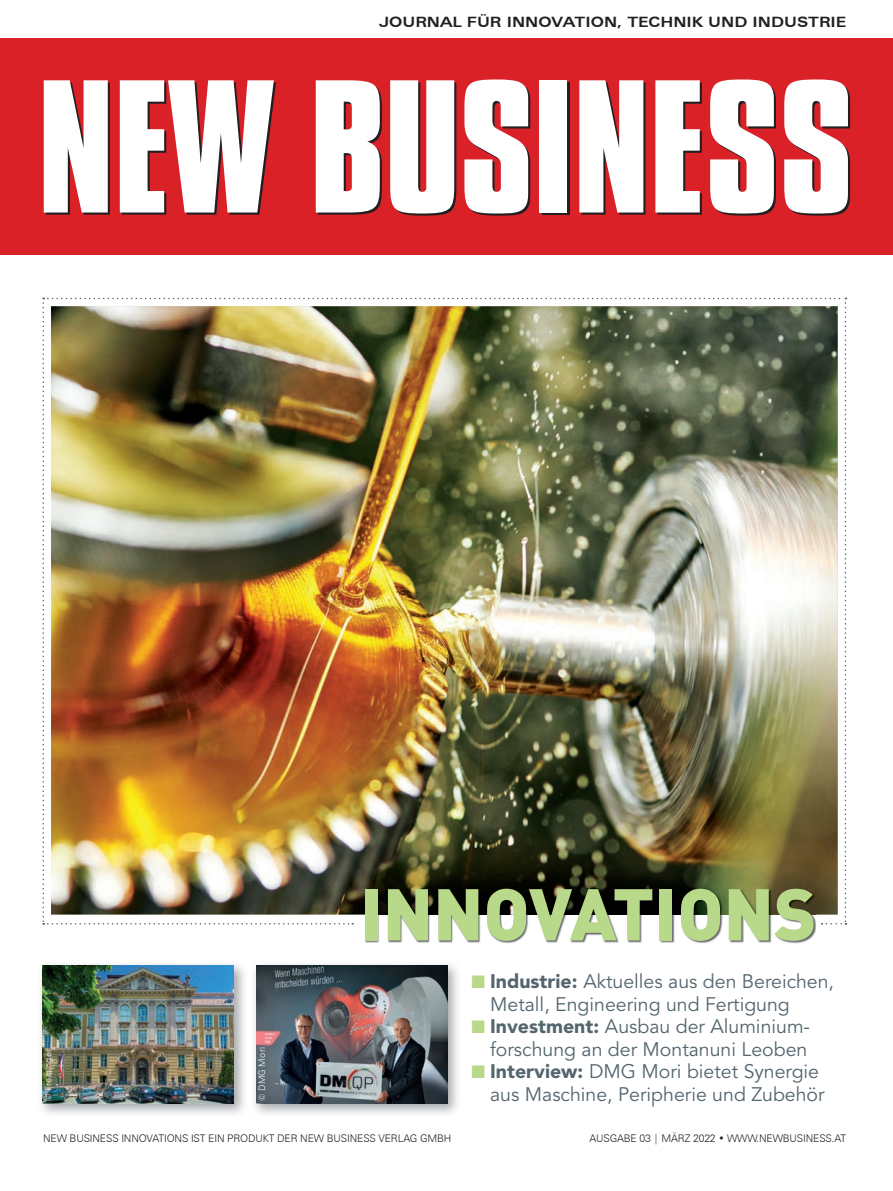
<style>
.page{position:relative;width:893px;height:1191px;background:#fff}
.page>*{position:absolute;margin:0;border:0;box-sizing:border-box;transform-origin:0 0}
.t1{font:900 72px "DIN";color:#b8d989}
.t2{font:19.5px/22.5px "Avenir LT Std";color:#53656e;text-align:right}
.t3{font:700 expanded 14.25px "Zurich BT";color:#231f20}
.t4{font:300 10.5px "Zurich BT";letter-spacing:-.015em;color:#231f20}
.t5{font:300 9px "Zurich BT";letter-spacing:.03em;color:#fff}
.s1{color:#b8d989}
.s2{font-weight:900}
</style>
<div class="page">
<img style="left:43px;top:298px;width:803px;height:626px">
<div style="left:0;top:38px;width:893px;height:217px;background:#da2128"></div>
<div style="left:542px;top:82px;width:27px;height:133px;background:#231f20"></div>
<svg style="left:44px;top:80px;width:66px;height:135px;background:#eddcdd"></svg>
<svg style="left:120px;top:80px;width:156px;height:135px"></svg>
<svg style="left:316px;top:80px;width:66px;height:135px;background:#eee0e1"></svg>
<svg style="left:390px;top:80px;width:66px;height:136px;background:#edd9da"></svg>
<svg style="left:464px;top:79px;width:66px;height:137px;background:#eccbcd"></svg>
<div style="left:539px;top:80px;width:28px;height:132px;background:#fff"></div>
<svg style="left:579px;top:80px;width:66px;height:135px;background:#efddde"></svg>
<svg style="left:655px;top:80px;width:47px;height:135px"></svg>
<svg style="left:710px;top:79px;width:66px;height:137px;background:#ebcccd"></svg>
<svg style="left:784px;top:79px;width:66px;height:137px;background:#ebcbcd"></svg>
<img style="left:41px;top:964px;width:204px;height:150px">
<img style="left:43px;top:965px;width:191px;height:138px">
<img style="left:254px;top:964px;width:204px;height:150px">
<img style="left:256px;top:965px;width:191px;height:138px">
<img style="left:365px;top:889px;width:451px;height:54px">
<p class="t3" style="left:379px;top:13px;width:469px">JOURNAL FÜR INNOVATION, TECHNIK UND INDUSTRIE</p>
<p class="t5" style="left:43px;top:1101px;width:54px;rotate:-90deg">© Freisinger</p>
<p class="t5" style="left:256px;top:1101px;width:55px;rotate:-90deg">© DMG Mori</p>
<h1 class="t1" style="left:360px;top:866px;width:458px">INNOVATIONS</h1>
<p class="t2" style="left:490px;top:970px;width:345px;text-align:left;text-indent:-19px"><span class="s1">■</span> <span class="s2">Industrie:</span> Aktuelles aus den Bereichen,<br>Metall, Engineering und Fertigung</p>
<p class="t2" style="left:471px;top:1015px;width:340px"><span class="s1">■</span> <span class="s2">Investment:</span> Ausbau der Aluminium&shy;forschung an der Montanuni Leoben</p>
<p class="t2" style="left:471px;top:1060px;width:355px"><span class="s1">■</span> <span class="s2">Interview:</span> DMG Mori bietet Synergie aus Maschine, Peripherie und Zubehör</p>
<p class="t4" style="left:43px;top:1131px;width:410px">NEW BUSINESS INNOVATIONS IST EIN PRODUKT DER NEW BUSINESS VERLAG GMBH</p>
<p class="t4" style="left:590px;top:1131px;width:258px">AUSGABE 03 | MÄRZ 2022 • WWW.NEWBUSINESS.AT</p>
</div>
